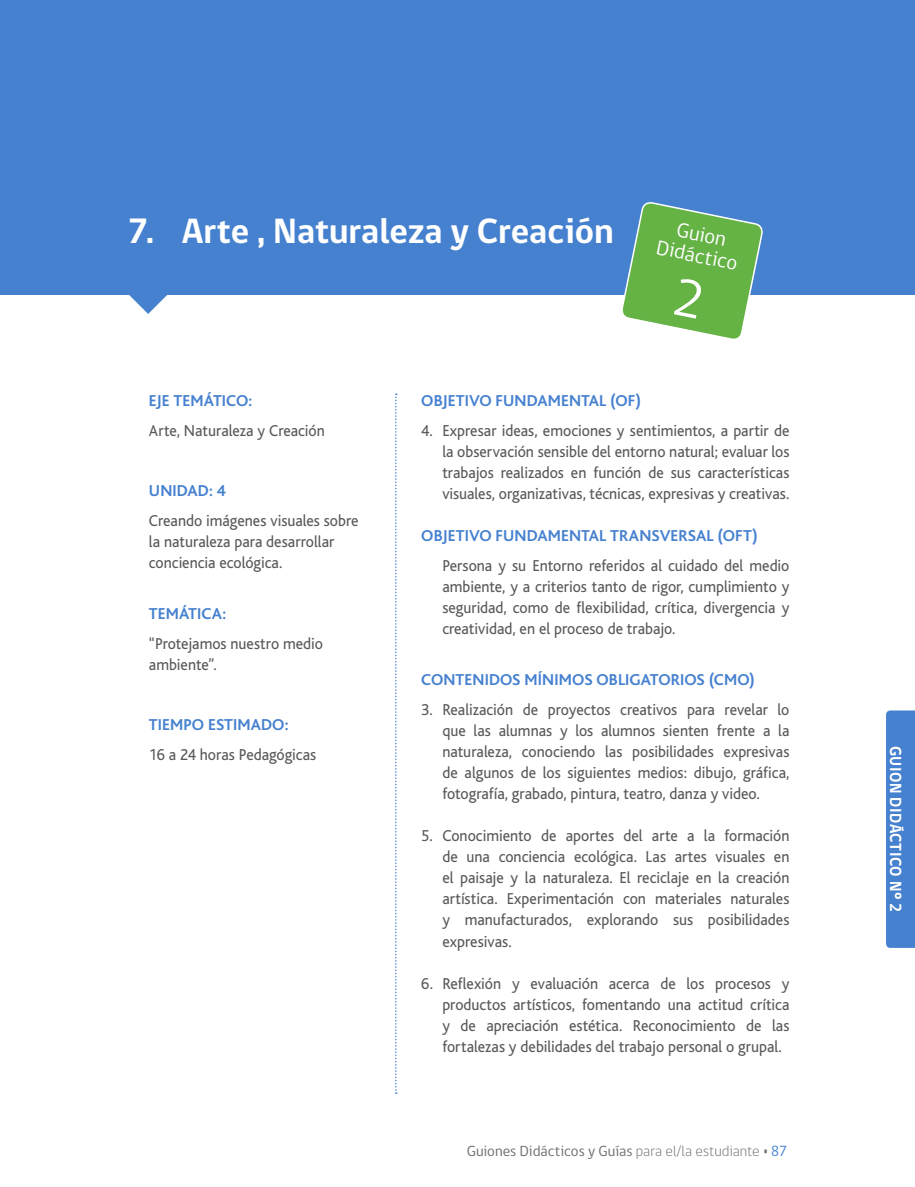
<style>
.page{position:relative;width:915px;height:1187px;background:#fff}
.page>*{position:absolute;margin:0;border:0;box-sizing:border-box;transform-origin:0 0}
.t1{font:700 36px "gob CL";letter-spacing:-.005em;color:#fff}
.t2{font:21px/21px "gob CL";color:#fff;text-align:center}
.t3{font:16.5px/21px "Bliss";color:#58595b;text-align:justify;scale:.95 1}
.t4{font:700 16.5px "Bliss";letter-spacing:.005em;color:#4681cf}
.t5{font:700 16.5px "gob CL";letter-spacing:.025em;color:#fff;scale:.95 1}
.t6{font:15px "gob CL";color:#6d6e71}
.s1{font-weight:300}
.s2{font-weight:700}
.s3{color:#4681cf}
</style>
<div class="page">
<div style="left:886px;top:710px;width:28px;height:237px;background:#4681cf"></div>
<div style="left:0;top:0;width:914px;height:294px;background:#4681cf"></div>
<svg style="left:90px;top:294px;width:116px;height:20px"></svg>
<svg style="left:395px;top:393px;width:1px;height:700px"></svg>
<svg style="left:620px;top:202px;width:143px;height:137px"></svg>
<h1 class="t1" style="left:128px;top:206px;width:487px">7. Arte , Naturaleza y Creación</h1>
<p class="t2" style="left:663px;top:216px;width:84px;rotate:12deg">Guion<br>Didáctico</p>
<p class="t4" style="left:149px;top:392px;width:105px">EJE TEMÁTICO:</p>
<p class="t3" style="left:149px;top:420px;width:187px">Arte, Naturaleza y Creación</p>
<p class="t4" style="left:149px;top:482px;width:78px">UNIDAD: 4</p>
<p class="t3" style="left:149px;top:510px;width:222px;text-align:left">Creando imágenes visuales sobre la naturaleza para desarrollar conciencia ecológica.</p>
<p class="t4" style="left:149px;top:605px;width:79px">TEMÁTICA:</p>
<p class="t3" style="left:149px;top:633px;width:185px">“Protejamos nuestro medio ambiente”.</p>
<p class="t4" style="left:149px;top:716px;width:141px">TIEMPO ESTIMADO:</p>
<p class="t3" style="left:149px;top:744px;width:177px">16 a 24 horas Pedagógicas</p>
<p class="t4" style="left:421px;top:392px;width:221px">OBJETIVO FUNDAMENTAL (OF)</p>
<p class="t3" style="left:442px;top:420px;width:367px;text-indent:-21px">4. Expresar ideas, emociones y sentimientos, a partir de la observación sensible del entorno natural; evaluar los trabajos realizados en función de sus características visuales, organizativas, técnicas, expresivas y creativas.</p>
<p class="t4" style="left:421px;top:527px;width:338px">OBJETIVO FUNDAMENTAL TRANSVERSAL (OFT)</p>
<p class="t3" style="left:442px;top:555px;width:367px">Persona y su Entorno referidos al cuidado del medio ambiente, y a criterios tanto de rigor, cumplimiento y seguridad, como de flexibilidad, crítica, divergencia y creatividad, en el proceso de trabajo.</p>
<p class="t4" style="left:421px;top:671px;width:335px">CONTENIDOS MÍNIMOS OBLIGATORIOS (CMO)</p>
<p class="t3" style="left:442px;top:699px;width:367px;text-indent:-21px">3. Realización de proyectos creativos para revelar lo que las alumnas y los alumnos sienten frente a la naturaleza, conociendo las posibilidades expresivas de algunos de los siguientes medios: dibujo, gráfica, fotografía, grabado, pintura, teatro, danza y video.</p>
<p class="t3" style="left:442px;top:825px;width:367px;text-indent:-21px">5. Conocimiento de aportes del arte a la formación de una conciencia ecológica. Las artes visuales en el paisaje y la naturaleza. El reciclaje en la creación artística. Experimentación con materiales naturales y manufacturados, explorando sus posibilidades expresivas.</p>
<p class="t3" style="left:442px;top:972px;width:367px;text-indent:-21px">6. Reflexión y evaluación acerca de los procesos y productos artísticos, fomentando una actitud crítica y de apreciación estética. Reconocimiento de las fortalezas y debilidades del trabajo personal o grupal.</p>
<p class="t6" style="left:466px;top:1140px;width:322px">Guiones Didácticos y Guías <span class="s1">para el/la estudiante</span> <span class="s2">•</span> <span class="s3">87</span></p>
<p class="t5" style="left:906px;top:746px;width:177px;rotate:90deg">GuiOn Didáctico Nº 2</p>
</div>
